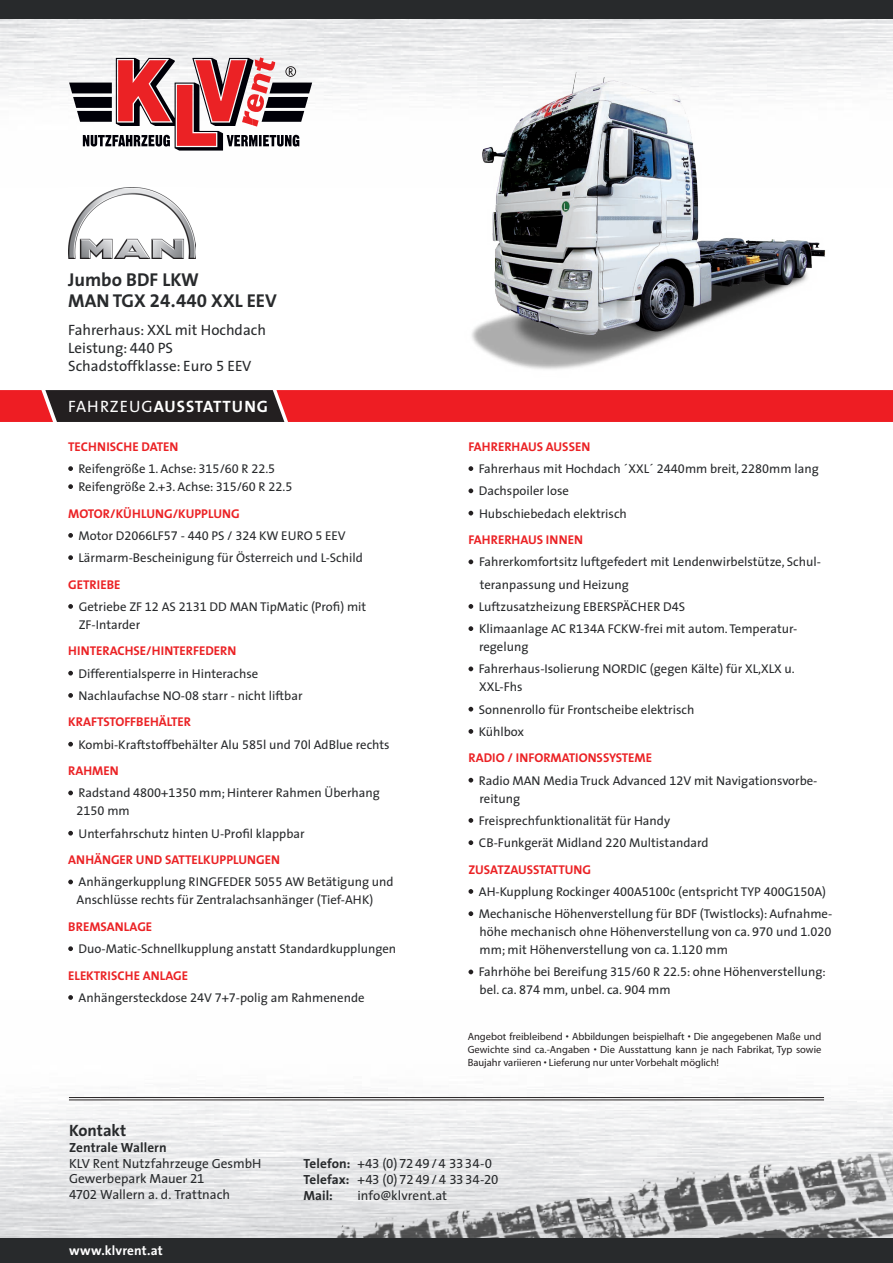
<style>
.page{position:relative;width:893px;height:1263px;background:#fff}
.page>*{position:absolute;margin:0;border:0;box-sizing:border-box;transform-origin:0 0}
.t1{font:700 18.6px/21px "The Sans SN";color:#282a2c}
.t2{font:700 16.5px "The Sans SN";letter-spacing:.055em;color:#fff}
.t3{font:700 16.5px "The Sans SN";color:#282a2c}
.t4{font:15px/18px "The Sans SN";color:#282a2c}
.t5{font:13.35px/15.9px "The Sans SN";color:#282a2c}
.t6{font:700 13.35px "The Sans SN";letter-spacing:.005em;color:#282a2c}
.t7{font:700 13.35px "The Sans SN";letter-spacing:.01em;color:#fff}
.t8{font:12.75px/22.2px "The Sans SN";color:#282a2c}
.t9{font:700 12.75px "The Sans SN";color:#eb2225}
.t10{font:10.5px/12.6px "Myriad";color:#231f20;text-align:justify}
.s1{font-weight:400}
.s2{font-weight:700}
</style>
<div class="page">
<img style="left:247px;top:1105px;width:646px;height:133px">
<svg style="left:69px;top:57px;width:243px;height:94px"></svg>
<hr style="left:69px;top:1097px;width:755px;height:1px;background:#231f20">
<hr style="left:69px;top:1099px;width:755px;height:1px;background:#231f20">
<svg style="left:68px;top:466px;width:5px;height:5px"></svg>
<svg style="left:68px;top:484px;width:5px;height:5px"></svg>
<svg style="left:68px;top:533px;width:5px;height:5px"></svg>
<svg style="left:68px;top:555px;width:5px;height:5px"></svg>
<svg style="left:68px;top:604px;width:5px;height:5px"></svg>
<svg style="left:68px;top:671px;width:5px;height:4px"></svg>
<svg style="left:68px;top:693px;width:5px;height:5px"></svg>
<svg style="left:68px;top:742px;width:5px;height:4px"></svg>
<svg style="left:68px;top:790px;width:5px;height:5px"></svg>
<svg style="left:68px;top:831px;width:5px;height:4px"></svg>
<svg style="left:68px;top:879px;width:5px;height:5px"></svg>
<svg style="left:68px;top:946px;width:5px;height:5px"></svg>
<svg style="left:68px;top:995px;width:5px;height:5px"></svg>
<div style="left:0;top:1238px;width:893px;height:25px;background:#282a2c"></div>
<div style="left:0;top:0;width:893px;height:19px;background:#282a2c"></div>
<img style="left:430px;top:66px;width:418px;height:303px">
<svg style="left:0;top:390px;width:893px;height:32px;background:#ba2024"></svg>
<svg style="left:468px;top:466px;width:5px;height:5px"></svg>
<svg style="left:468px;top:488px;width:5px;height:5px"></svg>
<svg style="left:468px;top:511px;width:5px;height:4px"></svg>
<svg style="left:468px;top:559px;width:5px;height:5px"></svg>
<svg style="left:468px;top:604px;width:5px;height:5px"></svg>
<svg style="left:468px;top:626px;width:5px;height:5px"></svg>
<svg style="left:468px;top:666px;width:5px;height:5px"></svg>
<svg style="left:468px;top:707px;width:5px;height:4px"></svg>
<svg style="left:468px;top:729px;width:5px;height:5px"></svg>
<svg style="left:468px;top:778px;width:5px;height:4px"></svg>
<svg style="left:468px;top:818px;width:5px;height:5px"></svg>
<svg style="left:468px;top:840px;width:5px;height:5px"></svg>
<svg style="left:468px;top:889px;width:5px;height:5px"></svg>
<svg style="left:468px;top:911px;width:5px;height:5px"></svg>
<svg style="left:468px;top:969px;width:5px;height:5px"></svg>
<img style="left:68px;top:187px;width:128px;height:71px">
<h1 class="t1" style="left:68px;top:268px;width:210px">Jumbo BDF LKW<br>MAN TGX 24.440 XXL EEV</h1>
<p class="t4" style="left:68px;top:321px;width:199px">Fahrerhaus: XXL mit Hochdach<br>Leistung: 440 PS<br>Schadstoffklasse: Euro 5 EEV</p>
<p class="t2" style="left:68px;top:393px;width:201px"><span class="s1">FAHRZEUG</span>AUSSTATTUNG</p>
<p class="t9" style="left:68px;top:436px;width:112px">TECHNISCHE DATEN</p>
<p class="t8" style="left:79px;top:459px;width:215px;line-height:18px">Reifengröße 1. Achse: 315/60 R 22.5<br>Reifengröße 2.+3. Achse: 315/60 R 22.5</p>
<p class="t9" style="left:68px;top:503px;width:173px">MOTOR/KÜHLUNG/KUPPLUNG</p>
<p class="t8" style="left:79px;top:524px;width:286px">Motor D2066LF57 - 440 PS / 324 KW EURO 5 EEV<br>Lärmarm-Bescheinigung für Österreich und L-Schild</p>
<p class="t9" style="left:68px;top:574px;width:54px">GETRIEBE</p>
<p class="t8" style="left:79px;top:597px;width:289px;line-height:18px">Getriebe ZF 12 AS 2131 DD MAN TipMatic (Profi) mit<br>ZF-Intarder</p>
<p class="t9" style="left:68px;top:640px;width:170px">HINTERACHSE/HINTERFEDERN</p>
<p class="t8" style="left:79px;top:662px;width:226px">Differentialsperre in Hinterachse<br>Nachlaufachse NO-08 starr - nicht liftbar</p>
<p class="t9" style="left:68px;top:711px;width:124px">KRAFTSTOFFBEHÄLTER</p>
<p class="t8" style="left:79px;top:733px;width:313px">Kombi-Kraftstoffbehälter Alu 585l und 70l AdBlue rechts</p>
<p class="t9" style="left:68px;top:760px;width:52px">RAHMEN</p>
<p class="t8" style="left:77px;top:784px;width:305px;line-height:18px">Radstand 4800+1350 mm; Hinterer Rahmen Überhang<br>2150 mm</p>
<p class="t8" style="left:79px;top:822px;width:228px">Unterfahrschutz hinten U-Profil klappbar</p>
<p class="t9" style="left:68px;top:849px;width:213px">ANHÄNGER UND SATTELKUPPLUNGEN</p>
<p class="t8" style="left:77px;top:873px;width:319px;line-height:18px">Anhängerkupplung RINGFEDER 5055 AW Betätigung und<br>Anschlüsse rechts für Zentralachsanhänger (Tief-AHK)</p>
<p class="t9" style="left:68px;top:916px;width:85px">BREMSANLAGE</p>
<p class="t8" style="left:79px;top:937px;width:319px">Duo-Matic-Schnellkupplung anstatt Standardkupplungen</p>
<p class="t9" style="left:68px;top:965px;width:121px">ELEKTRISCHE ANLAGE</p>
<p class="t8" style="left:79px;top:986px;width:288px">Anhängersteckdose 24V 7+7-polig am Rahmenende</p>
<p class="t9" style="left:468px;top:436px;width:123px">FAHRERHAUS AUSSEN</p>
<p class="t8" style="left:479px;top:457px;width:342px">Fahrerhaus mit Hochdach ´XXL´ 2440mm breit, 2280mm lang<br>Dachspoiler lose<br>Hubschiebedach elektrisch</p>
<p class="t9" style="left:468px;top:529px;width:116px">FAHRERHAUS INNEN</p>
<p class="t8" style="left:479px;top:551px;width:344px">Fahrerkomfortsitz luftgefedert mit Lendenwirbelstütze, Schul&shy;teranpassung und Heizung<br>Luftzusatzheizung EBERSPÄCHER D4S<br>Klimaanlage AC R134A FCKW-frei mit autom. Temperatur-</p>
<p class="t8" style="left:479px;top:635px;width:317px">regelung<br>Fahrerhaus-Isolierung NORDIC (gegen Kälte) für XL,XLX u.</p>
<p class="t8" style="left:479px;top:676px;width:217px">XXL-Fhs<br>Sonnenrollo für Frontscheibe elektrisch<br>Kühlbox</p>
<p class="t9" style="left:468px;top:747px;width:185px">RADIO / INFORMATIONSSYSTEME</p>
<p class="t8" style="left:479px;top:771px;width:340px;line-height:18px">Radio MAN Media Truck Advanced 12V mit Navigationsvorbe&shy;reitung</p>
<p class="t8" style="left:479px;top:809px;width:231px">Freisprechfunktionalität für Handy<br>CB-Funkgerät Midland 220 Multistandard</p>
<p class="t9" style="left:468px;top:859px;width:124px">ZUSATZAUSSTATTUNG</p>
<p class="t8" style="left:479px;top:880px;width:355px">AH-Kupplung Rockinger 400A5100c (entspricht TYP 400G150A)<br>Mechanische Höhenverstellung für BDF (Twistlocks): Aufnahme-</p>
<p class="t8" style="left:480px;top:922px;width:353px;line-height:18px">höhe mechanisch ohne Höhenverstellung von ca. 970 und 1.020 mm; mit Höhenverstellung von ca. 1.120 mm</p>
<p class="t8" style="left:479px;top:963px;width:348px;line-height:18px">Fahrhöhe bei Bereifung 315/60 R 22.5: ohne Höhenverstellung: bel. ca. 874 mm, unbel. ca. 904 mm</p>
<p class="t10" style="left:468px;top:1031px;width:355px">Angebot freibleibend • Abbildungen beispielhaft • Die angegebenen Maße und Gewichte sind ca.-Angaben • Die Ausstattung kann je nach Fabrikat, Typ sowie Baujahr variieren • Lieferung nur unter Vorbehalt möglich!</p>
<p class="t3" style="left:69px;top:1116px;width:59px">Kontakt</p>
<p class="t6" style="left:69px;top:1136px;width:99px">Zentrale Wallern</p>
<p class="t5" style="left:69px;top:1155px;width:194px">KLV Rent Nutzfahrzeuge GesmbH<br>Gewerbepark Mauer 21<br>4702 Wallern a. d. Trattnach</p>
<p class="t7" style="left:69px;top:1239px;width:95px">www.klvrent.at</p>
<p class="t5" style="left:303px;top:1155px;width:197px"><span class="s2">Telefon:</span> +43 (0)7249/4 3334-0<br><span class="s2">Telefax:</span> +43 (0)7249/4 3334-20<br><span class="s2">Mail:</span></p>
<p class="t5" style="left:358px;top:1187px;width:91px">info@klvrent.at</p>
</div>
